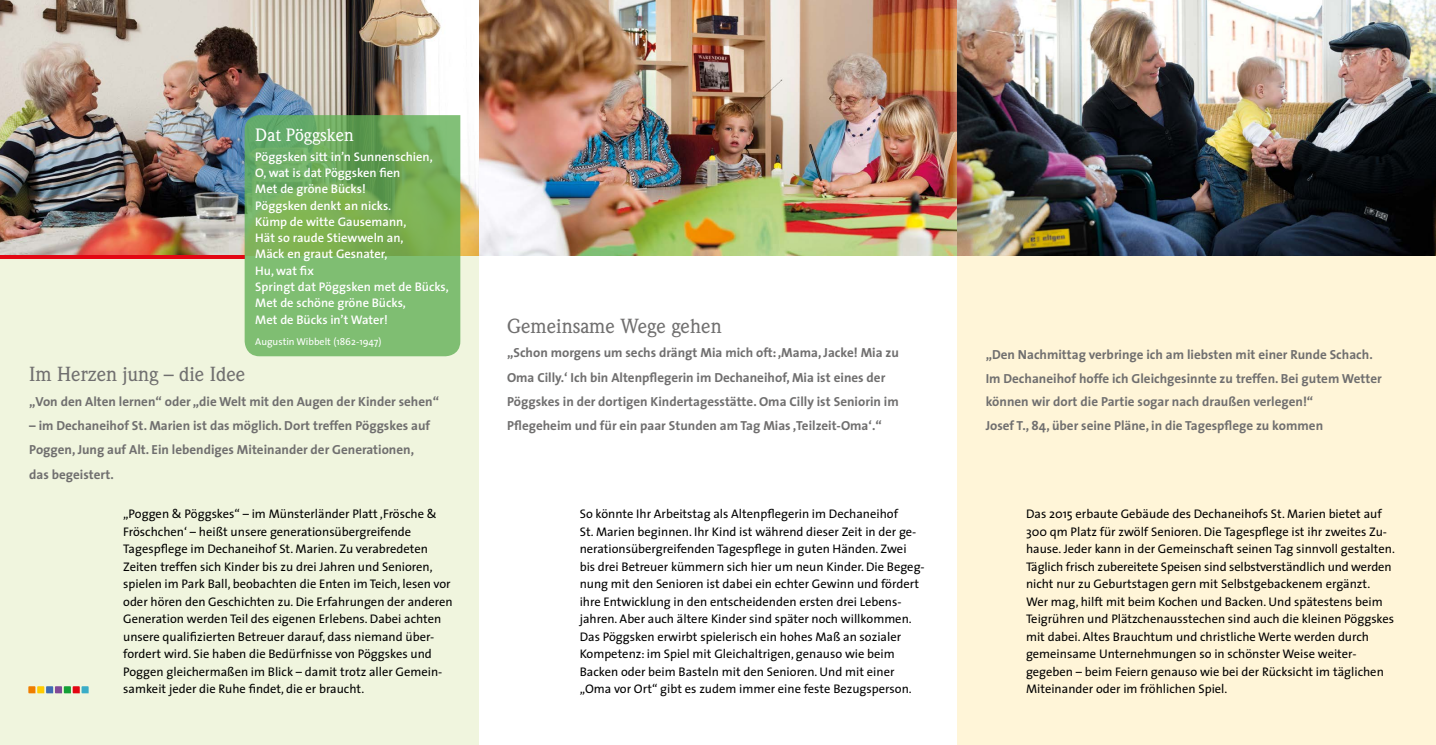
<style>
.page{position:relative;width:1436px;height:745px;background:#fff}
.page>*{position:absolute;margin:0;border:0;box-sizing:border-box;transform-origin:0 0}
.t1{font:500 20px "Weidemann";letter-spacing:-.005em;color:#706f6f}
.t2{font:500 17.5px "Weidemann";color:#fff}
.t3{font:700 13.12px/24.4px "The Sans";color:#706f6f}
.t4{font:12.5px/17.5px "The Sans";color:#000}
.t5{font:600 12.5px/16.2px "The Sans";color:#fff}
.t6{font:10px "The Sans";color:#fff}
</style>
<div class="page">
<div style="left:957px;top:174px;width:478px;height:570px;background:#fff5d8"></div>
<div style="left:0;top:168px;width:478px;height:576px;background:#f0f5de"></div>
<img style="left:0;top:0;width:1435px;height:255px">
<svg style="left:28px;top:686px;width:61px;height:7px"></svg>
<hr style="left:0;top:255px;width:244px;height:4px;background:#e30613">
<svg style="left:244px;top:115px;width:216px;height:241px;background:#78b364"></svg>
<h2 class="t2" style="left:255px;top:125px;width:100px">Dat Pöggsken</h2>
<p class="t5" style="left:255px;top:148px;width:195px">Pöggsken sitt in’n Sunnenschien,<br>O, wat is dat Pöggsken fien<br>Met de gröne Bücks!<br>Pöggsken denkt an nicks.<br>Kümp de witte Gausemann,<br>Hät so raude Stiewweln an,<br>Mäck en graut Gesnater,<br>Hu, wat fix<br>Springt dat Pöggsken met de Bücks,<br>Met de schöne gröne Bücks,<br>Met de Bücks in’t Water!</p>
<p class="t6" style="left:255px;top:333px;width:128px">Augustin Wibbelt (1862-1947)</p>
<h1 class="t1" style="left:29px;top:362px;width:218px">Im Herzen jung – die Idee</h1>
<p class="t3" style="left:29px;top:388px;width:411px">„Von den Alten lernen“ oder „die Welt mit den Augen der Kinder sehen“</p>
<p class="t3" style="left:29px;top:413px;width:402px">– im Dechaneihof St. Marien ist das möglich. Dort treffen Pöggskes auf<br>Poggen, Jung auf Alt. Ein lebendiges Miteinander der Generationen, das begeistert.</p>
<p class="t4" style="left:123px;top:504px;width:331px">„Poggen &amp; Pöggskes“ – im Münsterländer Platt ‚Frösche &amp; Fröschchen‘ – heißt unsere generationsübergreifende Tagespflege im Dechaneihof St. Marien. Zu verabredeten Zeiten treffen sich Kinder bis zu drei Jahren und Senioren, spielen im Park Ball, beobachten die Enten im Teich, lesen vor oder hören den Geschichten zu. Die Erfahrungen der anderen Generation werden Teil des eigenen Erlebens. Dabei achten unsere qualifizierten Betreuer darauf, dass niemand über&shy;fordert wird. Sie haben die Bedürfnisse von Pöggskes und Poggen gleichermaßen im Blick – damit trotz aller Gemein&shy;samkeit jeder die Ruhe findet, die er braucht.</p>
<h1 class="t1" style="left:507px;top:314px;width:216px">Gemeinsame Wege gehen</h1>
<p class="t3" style="left:507px;top:340px;width:393px">„Schon morgens um sechs drängt Mia mich oft: ‚Mama, Jacke! Mia zu Oma Cilly.‘ Ich bin Altenpflegerin im Dechaneihof, Mia ist eines der Pöggskes in der dortigen Kindertagesstätte. Oma Cilly ist Seniorin im Pflegeheim und für ein paar Stunden am Tag Mias ‚Teilzeit-Oma‘.“</p>
<p class="t4" style="left:579px;top:504px;width:345px">So könnte Ihr Arbeitstag als Altenpflegerin im Dechaneihof<br>St. Marien beginnen. Ihr Kind ist während dieser Zeit in der ge&shy;nerationsübergreifenden Tagespflege in guten Händen. Zwei bis drei Betreuer kümmern sich hier um neun Kinder. Die Begeg&shy;nung mit den Senioren ist dabei ein echter Gewinn und fördert ihre Entwicklung in den entscheidenden ersten drei Lebens&shy;jahren. Aber auch ältere Kinder sind später noch willkommen.<br>Das Pöggsken erwirbt spielerisch ein hohes Maß an sozialer Kompetenz: im Spiel mit Gleichaltrigen, genauso wie beim Backen oder beim Basteln mit den Senioren. Und mit einer „Oma vor Ort“ gibt es zudem immer eine feste Bezugsperson.</p>
<p class="t3" style="left:985px;top:342px;width:397px;line-height:23.8px">„Den Nachmittag verbringe ich am liebsten mit einer Runde Schach.<br>Im Dechaneihof hoffe ich Gleichgesinnte zu treffen. Bei gutem Wetter können wir dort die Partie sogar nach draußen verlegen!“<br>Josef T., 84, über seine Pläne, in die Tagespflege zu kommen</p>
<p class="t4" style="left:1025px;top:504px;width:370px">Das 2015 erbaute Gebäude des Dechaneihofs St. Marien bietet auf 300 qm Platz für zwölf Senioren. Die Tagespflege ist ihr zweites Zu&shy;hause. Jeder kann in der Gemeinschaft seinen Tag sinnvoll gestalten.<br>Täglich frisch zubereitete Speisen sind selbstverständlich und werden nicht nur zu Geburtstagen gern mit Selbstgebackenem ergänzt.<br>Wer mag, hilft mit beim Kochen und Backen. Und spätestens beim Teigrühren und Plätzchenausstechen sind auch die kleinen Pöggskes mit dabei. Altes Brauchtum und christliche Werte werden durch gemeinsame Unternehmungen so in schönster Weise weiter&shy;gegeben – beim Feiern genauso wie bei der Rücksicht im täglichen Miteinander oder im fröhlichen Spiel.</p>
</div>
